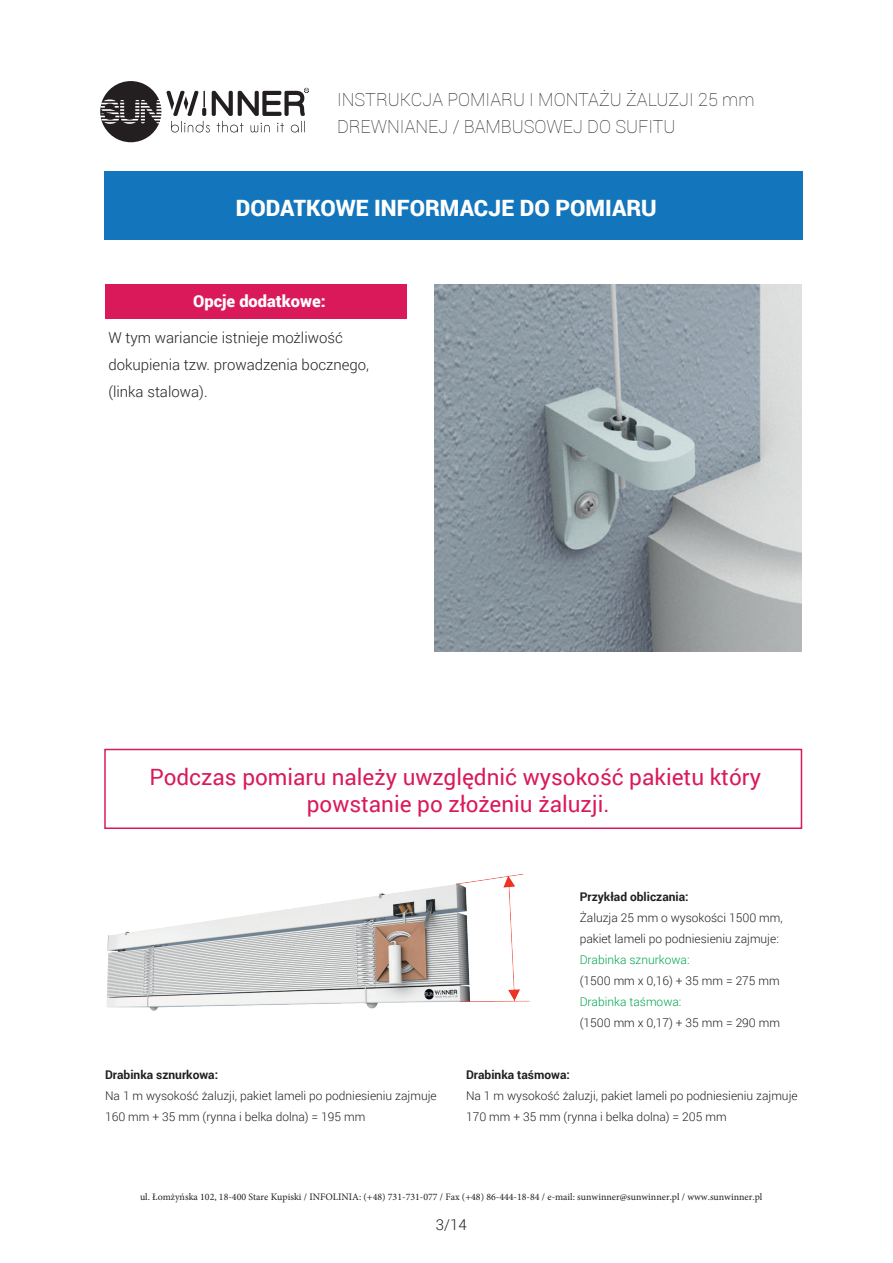
<style>
.page{position:relative;width:893px;height:1263px;background:#fff}
.page>*{position:absolute;margin:0;border:0;box-sizing:border-box;transform-origin:0 0}
.t1{font:22.5px/27px "Roboto";color:#da195b;text-align:center}
.t2{font:900 22.5px "Roboto";color:#fff}
.t3{font:100 18px/27px "Roboto";color:#231f20}
.t4{font:900 16.5px "Roboto";color:#fff}
.t5{font:300 15px/27px "Roboto";color:#231f20}
.t6{font:300 12px/21px "Roboto";color:#231f20}
.t7{font:700 12px "Roboto";color:#231f20}
.t8{font:300 12px "Roboto";color:#00a54f}
.t9{font:9.9px "Minion Pro";color:#231f20}
</style>
<div class="page">
<div style="left:105px;top:172px;width:698px;height:68px;background:#1375bc"></div>
<div style="left:104px;top:749px;width:698px;height:80px;background:#fff;border:2px solid #da195b"></div>
<div style="left:105px;top:285px;width:301px;height:34px;background:#da195b"></div>
<img style="left:104px;top:824px;width:443px;height:187px">
<img style="left:435px;top:285px;width:366px;height:366px">
<svg style="left:100px;top:81px;width:209px;height:61px"></svg>
<h2 class="t3" style="left:337px;top:86px;width:419px">INSTRUKCJA POMIARU I MONTAŻU ŻALUZJI 25 mm<br>DREWNIANEJ / BAMBUSOWEJ DO SUFITU</h2>
<h1 class="t2" style="left:236px;top:192px;width:423px">DODATKOWE INFORMACJE DO POMIARU</h1>
<h3 class="t4" style="left:193px;top:290px;width:134px">Opcje dodatkowe:</h3>
<p class="t5" style="left:108px;top:324px;width:262px">W tym wariancie istnieje możliwość dokupienia tzw. prowadzenia bocznego, (linka stalowa).</p>
<h1 class="t1" style="left:149px;top:762px;width:613px">Podczas pomiaru należy uwzględnić wysokość pakietu który powstanie po złożeniu żaluzji.</h1>
<p class="t7" style="left:105px;top:1066px;width:115px">Drabinka sznurkowa:</p>
<p class="t6" style="left:105px;top:1084px;width:333px">Na 1 m wysokość żaluzji, pakiet lameli po podniesieniu zajmuje<br>160 mm + 35 mm (rynna i belka dolna) = 195 mm</p>
<p class="t7" style="left:580px;top:889px;width:110px">Przykład obliczania:</p>
<p class="t6" style="left:580px;top:907px;width:205px">Żaluzja 25 mm o wysokości 1500 mm, pakiet lameli po podniesieniu zajmuje:</p>
<p class="t8" style="left:580px;top:952px;width:111px">Drabinka sznurkowa:</p>
<p class="t6" style="left:580px;top:970px;width:202px">(1500 mm x 0,16) + 35 mm = 275 mm</p>
<p class="t8" style="left:580px;top:994px;width:103px">Drabinka taśmowa:</p>
<p class="t6" style="left:580px;top:1012px;width:202px">(1500 mm x 0,17) + 35 mm = 290 mm</p>
<p class="t7" style="left:466px;top:1066px;width:105px">Drabinka taśmowa:</p>
<p class="t6" style="left:466px;top:1084px;width:333px">Na 1 m wysokość żaluzji, pakiet lameli po podniesieniu zajmuje<br>170 mm + 35 mm (rynna i belka dolna) = 205 mm</p>
<p class="t9" style="left:140px;top:1190px;width:624px">ul. Łomżyńska 102, 18-400 Stare Kupiski / INFOLINIA: (+48) 731-731-077 / Fax (+48) 86-444-18-84 / e-mail: sunwinner@sunwinner.pl / www.sunwinner.pl</p>
<p class="t5" style="left:436px;top:1211px;width:32px">3/14</p>
</div>
